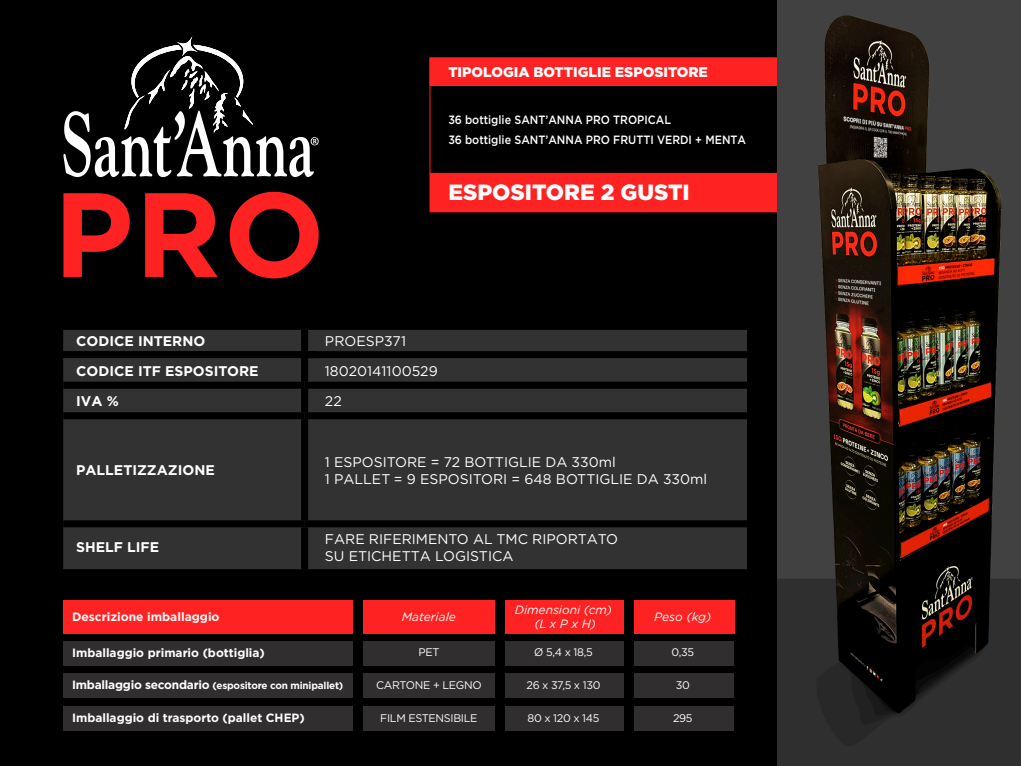
<style>
.page{position:relative;width:1021px;height:766px;background:#fff}
.page>*{position:absolute;margin:0;border:0;box-sizing:border-box;transform-origin:0 0}
.t1{font:900 22px "Gotham";color:#fff}
.t2{font:14px/16.8px "Gotham";color:#fff}
.t3{font:700 14px "Gotham";color:#fff}
.t4{font:900 14px "Gotham";color:#fff}
.t5{font:700 12px "Gotham";color:#fff}
.t6{font:500 12px/20.4px "Gotham";color:#fff;scale:.9 1}
.t7{font:italic 12px/14.4px "Gotham";color:#fff;text-align:center}
.t8{font:11px "Gotham";letter-spacing:-.03em;color:#fff}
.t9{font:700 10px "Gotham";letter-spacing:-.02em;color:#fff}
.s1{font-size:12px}
</style>
<div class="page">
<div style="left:0;top:0;width:1020px;height:765px;background:#000"></div>
<div style="left:64px;top:641px;width:670px;height:24px;background:#312e30"></div>
<div style="left:64px;top:673px;width:670px;height:24px;background:#312e30"></div>
<div style="left:64px;top:705px;width:670px;height:25px;background:#312e30"></div>
<div style="left:63px;top:599px;width:671px;height:34px;background:#f22"></div>
<div style="left:63px;top:330px;width:684px;height:239px;background:#323232"></div>
<div style="left:63px;top:419px;width:684px;height:101px;background:#323232"></div>
<div style="left:301px;top:354px;width:7px;height:27px;background:#000"></div>
<div style="left:301px;top:388px;width:7px;height:24px;background:#000"></div>
<div style="left:63px;top:412px;width:241px;height:7px;background:#000"></div>
<div style="left:304px;top:412px;width:443px;height:7px;background:#000"></div>
<div style="left:301px;top:419px;width:7px;height:101px;background:#000"></div>
<div style="left:63px;top:520px;width:241px;height:7px;background:#000"></div>
<div style="left:304px;top:520px;width:443px;height:7px;background:#000"></div>
<div style="left:301px;top:527px;width:7px;height:42px;background:#000"></div>
<div style="left:301px;top:330px;width:7px;height:24px;background:#000"></div>
<div style="left:308px;top:351px;width:439px;height:7px;background:#000"></div>
<div style="left:63px;top:381px;width:241px;height:7px;background:#000"></div>
<div style="left:304px;top:381px;width:443px;height:7px;background:#000"></div>
<div style="left:624px;top:580px;width:10px;height:185px;background:#000"></div>
<div style="left:495px;top:580px;width:10px;height:185px;background:#000"></div>
<div style="left:353px;top:580px;width:10px;height:185px;background:#000"></div>
<div style="left:429px;top:174px;width:348px;height:38px;background:#f22"></div>
<svg style="left:429px;top:57px;width:348px;height:117px"></svg>
<div style="left:61px;top:351px;width:255px;height:7px;background:#000"></div>
<svg style="left:63px;top:36px;width:256px;height:141px"></svg>
<svg style="left:63px;top:193px;width:67px;height:84px"></svg>
<svg style="left:145px;top:193px;width:72px;height:84px"></svg>
<svg style="left:230px;top:192px;width:89px;height:86px"></svg>
<img style="left:777px;top:1px;width:243px;height:763px">
<p class="t4" style="left:448px;top:62px;width:261px">TIPOLOGIA BOTTIGLIE ESPOSITORE</p>
<p class="t6" style="left:448px;top:109px;width:332px">36 bottiglie SANT’ANNA PRO TROPICAL<br>36 bottiglie SANT’ANNA PRO FRUTTI VERDI + MENTA</p>
<h1 class="t1" style="left:448px;top:177px;width:243px">ESPOSITORE 2 GUSTI</h1>
<p class="t3" style="left:76px;top:331px;width:131px">CODICE INTERNO</p>
<p class="t2" style="left:325px;top:332px;width:83px">PROESP371</p>
<p class="t3" style="left:76px;top:361px;width:184px">CODICE ITF ESPOSITORE</p>
<p class="t2" style="left:325px;top:362px;width:114px">18020141100529</p>
<p class="t3" style="left:76px;top:392px;width:44px">IVA %</p>
<p class="t2" style="left:325px;top:392px;width:18px">22</p>
<p class="t3" style="left:76px;top:461px;width:140px">PALLETIZZAZIONE</p>
<p class="t2" style="left:325px;top:453px;width:384px">1 ESPOSITORE = 72 BOTTIGLIE DA 330ml<br>1 PALLET = 9 ESPOSITORI = 648 BOTTIGLIE DA 330ml</p>
<p class="t3" style="left:76px;top:537px;width:84px">SHELF LIFE</p>
<p class="t2" style="left:325px;top:530px;width:295px">FARE RIFERIMENTO AL TMC RIPORTATO<br>SU ETICHETTA LOGISTICA</p>
<p class="t5" style="left:72px;top:608px;width:149px">Descrizione imballaggio</p>
<p class="t7" style="left:402px;top:609px;width:56px">Materiale</p>
<p class="t7" style="left:514px;top:602px;width:99px">Dimensioni (cm) (L x P x H)</p>
<p class="t7" style="left:654px;top:609px;width:59px">Peso (kg)</p>
<p class="t5" style="left:72px;top:644px;width:194px">Imballaggio primario (bottiglia)</p>
<p class="t8" style="left:418px;top:645px;width:22px">PET</p>
<p class="t8" style="left:534px;top:645px;width:60px">Ø 5,4 x 18,5</p>
<p class="t8" style="left:671px;top:645px;width:24px">0,35</p>
<p class="t9" style="left:72px;top:679px;width:273px"><span class="s1">Imballaggio secondario</span> (espositore con minipallet)</p>
<p class="t8" style="left:376px;top:677px;width:107px">CARTONE + LEGNO</p>
<p class="t8" style="left:526px;top:677px;width:75px">26 x 37,5 x 130</p>
<p class="t8" style="left:675px;top:677px;width:16px">30</p>
<p class="t5" style="left:72px;top:709px;width:234px">Imballaggio di trasporto (pallet CHEP)</p>
<p class="t8" style="left:380px;top:710px;width:99px">FILM ESTENSIBILE</p>
<p class="t8" style="left:527px;top:710px;width:73px">80 x 120 x 145</p>
<p class="t8" style="left:673px;top:710px;width:21px">295</p>
</div>
